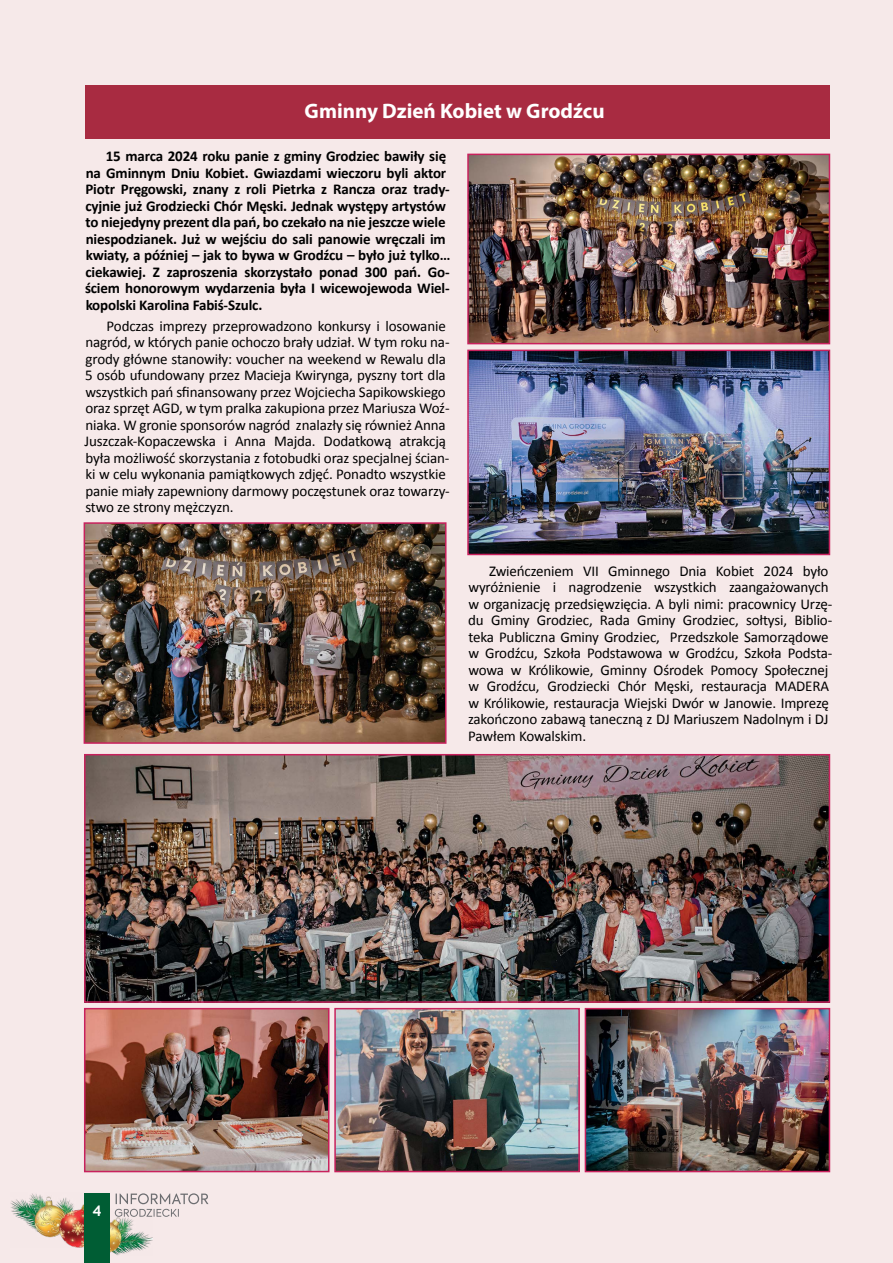
<style>
.page{position:relative;width:893px;height:1263px;background:#f6e9e9}
.page>*{position:absolute;margin:0;border:0;box-sizing:border-box;transform-origin:0 0}
.t1{font:700 21px "Myriad Pro";color:#fff}
.t2{font:15px/16.5px "Calibri";letter-spacing:-.01em;color:#000}
.t3{font:700 15px/16.5px "Calibri";letter-spacing:-.01em;color:#000}
.t4{font:600 14.25px "Axiforma";color:#fff}
</style>
<div class="page">
<div style="left:85px;top:86px;width:744px;height:53px;background:#a82b41"></div>
<img style="left:11px;top:1193px;width:74px;height:55px">
<img style="left:110px;top:1212px;width:42px;height:43px">
<div style="left:85px;top:1193px;width:25px;height:70px;background:#005d34"></div>
<img style="left:337px;top:1011px;width:240px;height:158px">
<div style="left:334px;top:1008px;width:246px;height:164px;border:2px solid #c8215d"></div>
<img style="left:87px;top:525px;width:356px;height:216px">
<div style="left:84px;top:522px;width:362px;height:222px;border:2px solid #c8215d"></div>
<img style="left:87px;top:1011px;width:239px;height:158px">
<div style="left:84px;top:1008px;width:245px;height:164px;border:2px solid #c8215d"></div>
<img style="left:470px;top:157px;width:357px;height:184px">
<div style="left:467px;top:154px;width:363px;height:190px;border:2px solid #c8215d"></div>
<img style="left:588px;top:1011px;width:239px;height:158px">
<div style="left:585px;top:1008px;width:245px;height:164px;border:2px solid #c8215d"></div>
<img style="left:87px;top:757px;width:740px;height:243px">
<div style="left:84px;top:754px;width:746px;height:249px;border:2px solid #c8215d"></div>
<img style="left:470px;top:353px;width:357px;height:199px">
<div style="left:467px;top:350px;width:363px;height:205px;border:2px solid #c8215d"></div>
<svg style="left:115px;top:1193px;width:93px;height:24px"></svg>
<h1 class="t1" style="left:305px;top:97px;width:301px">Gminny Dzień Kobiet w Grodźcu</h1>
<p class="t3" style="left:85px;top:147px;width:367px;text-indent:21px">15 marca 2024 roku panie z gminy Grodziec bawiły się na Gminnym Dniu Kobiet. Gwiazdami wieczoru byli aktor Piotr Pręgowski, znany z roli Pietrka z Rancza oraz trady&shy;cyjnie już Grodziecki Chór Męski. Jednak występy artystów to niejedyny prezent dla pań, bo czekało na nie jeszcze wiele niespodzianek. Już w wejściu do sali panowie wręczali im kwiaty, a później – jak to bywa w Grodźcu – było już tylko… ciekawiej. Z zaproszenia skorzystało ponad 300 pań. Go&shy;ściem honorowym wydarzenia była I wicewojewoda Wiel&shy;kopolski Karolina Fabiś-Szulc.</p>
<p class="t2" style="left:85px;top:317px;width:367px;text-indent:22px">Podczas imprezy przeprowadzono konkursy i losowanie nagród, w których panie ochoczo brały udział. W tym roku na&shy;grody główne stanowiły: voucher na weekend w Rewalu dla 5 osób ufundowany przez Macieja Kwirynga, pyszny tort dla wszystkich pań sfinansowany przez Wojciecha Sapikowskiego oraz sprzęt AGD, w tym pralka zakupiona przez Mariusza Woź&shy;niaka. W gronie sponsorów nagród znalazły się również Anna Juszczak-Kopaczewska i Anna Majda. Dodatkową atrakcją była możliwość skorzystania z fotobudki oraz specjalnej ścian&shy;ki w celu wykonania pamiątkowych zdjęć. Ponadto wszystkie panie miały zapewniony darmowy poczęstunek oraz towarzy&shy;stwo ze strony mężczyzn.</p>
<p class="t4" style="left:93px;top:1201px;width:10px">4</p>
<p class="t2" style="left:468px;top:562px;width:366px;text-indent:21px">Zwieńczeniem VII Gminnego Dnia Kobiet 2024 było wyróżnienie i nagrodzenie wszystkich zaangażowanych w organizację przedsięwzięcia. A byli nimi: pracownicy Urzę&shy;du Gminy Grodziec, Rada Gminy Grodziec, sołtysi, Biblio&shy;teka Publiczna Gminy Grodziec, Przedszkole Samorządowe w Grodźcu, Szkoła Podstawowa w Grodźcu, Szkoła Podsta&shy;wowa w Królikowie, Gminny Ośrodek Pomocy Społecznej w Grodźcu, Grodziecki Chór Męski, restauracja MADERA w Królikowie, restauracja Wiejski Dwór w Janowie. Imprezę zakończono zabawą taneczną z DJ Mariuszem Nadolnym i DJ Pawłem Kowalskim.</p>
</div>
